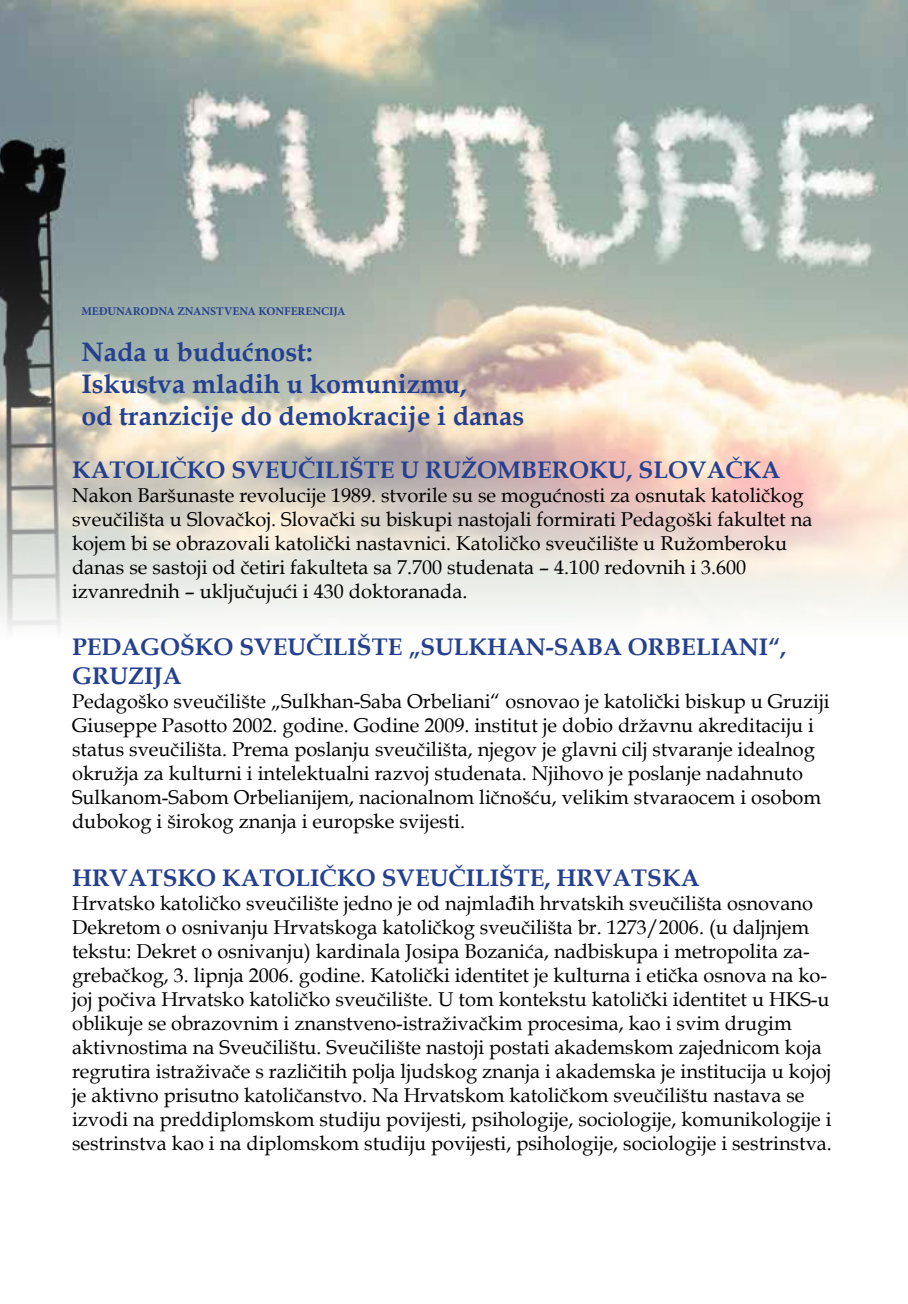
<style>
.page{position:relative;width:908px;height:1304px;background:#fff}
.page>*{position:absolute;margin:0;border:0;box-sizing:border-box;transform-origin:0 0}
.t1{font:700 26.8px/32.2px "Book Antiqua";color:#25408f}
.t2{font:700 24px/28.8px "Book Antiqua";color:#25408f}
.t3{font:20px/24px "Book Antiqua";color:#000}
.t4{font:700 11.8px "Minion Pro";color:#25408f}
</style>
<div class="page">
<img style="left:0;top:0;width:907px;height:630px">
<p class="t4" style="left:81px;top:303px;width:266px">MEĐUNARODNA ZNANSTVENA KONFERENCIJA</p>
<h1 class="t1" style="left:81px;top:336px;width:444px">Nada u budućnost:<br>Iskustva mladih u komunizmu,<br>od tranzicije do demokracije i danas</h1>
<p class="t2" style="left:72px;top:455px;width:709px">KATOLIČKO SVEUČILIŠTE U RUŽOMBEROKU, SLOVAČKA</p>
<p class="t3" style="left:72px;top:482px;width:741px">Nakon Baršunaste revolucije 1989. stvorile su se mogućnosti za osnutak katoličkog sveučilišta u Slovačkoj. Slovački su biskupi nastojali formirati Pedagoški fakultet na kojem bi se obrazovali katolički nastavnici. Katoličko sveučilište u Ružomberoku danas se sastoji od četiri fakulteta sa 7.700 studenata – 4.100 redovnih i 3.600 izvanrednih – uključujući i 430 doktoranada.</p>
<p class="t2" style="left:72px;top:633px;width:715px">PEDAGOŠKO SVEUČILIŠTE „SULKHAN-SABA ORBELIANI“,<br>GRUZIJA</p>
<p class="t3" style="left:72px;top:689px;width:758px">Pedagoško sveučilište „Sulkhan-Saba Orbeliani“ osnovao je katolički biskup u Gruziji Giuseppe Pasotto 2002. godine. Godine 2009. institut je dobio državnu akreditaciju i status sveučilišta. Prema poslanju sveučilišta, njegov je glavni cilj stvaranje idealnog okružja za kulturni i intelektualni razvoj studenata. Njihovo je poslanje nadahnuto Sulkanom-Sabom Orbelianijem, nacionalnom ličnošću, velikim stvaraocem i osobom dubokog i širokog znanja i europske svijesti.</p>
<p class="t2" style="left:72px;top:863px;width:628px">HRVATSKO KATOLIČKO SVEUČILIŠTE, HRVATSKA</p>
<p class="t3" style="left:72px;top:890px;width:761px">Hrvatsko katoličko sveučilište jedno je od najmlađih hrvatskih sveučilišta osnovano Dekretom o osnivanju Hrvatskoga katoličkog sveučilišta br. 1273/2006. (u daljnjem tekstu: Dekret o osnivanju) kardinala Josipa Bozanića, nadbiskupa i metropolita za&shy;grebačkog, 3. lipnja 2006. godine. Katolički identitet je kulturna i etička osnova na ko&shy;joj počiva Hrvatsko katoličko sveučilište. U tom kontekstu katolički identitet u HKS-u oblikuje se obrazovnim i znanstveno-istraživačkim procesima, kao i svim drugim aktivnostima na Sveučilištu. Sveučilište nastoji postati akademskom zajednicom koja regrutira istraživače s različitih polja ljudskog znanja i akademska je institucija u kojoj je aktivno prisutno katoličanstvo. Na Hrvatskom katoličkom sveučilištu nastava se izvodi na preddiplomskom studiju povijesti, psihologije, sociologije, komunikologije i sestrinstva kao i na diplomskom studiju povijesti, psihologije, sociologije i sestrinstva.</p>
</div>
